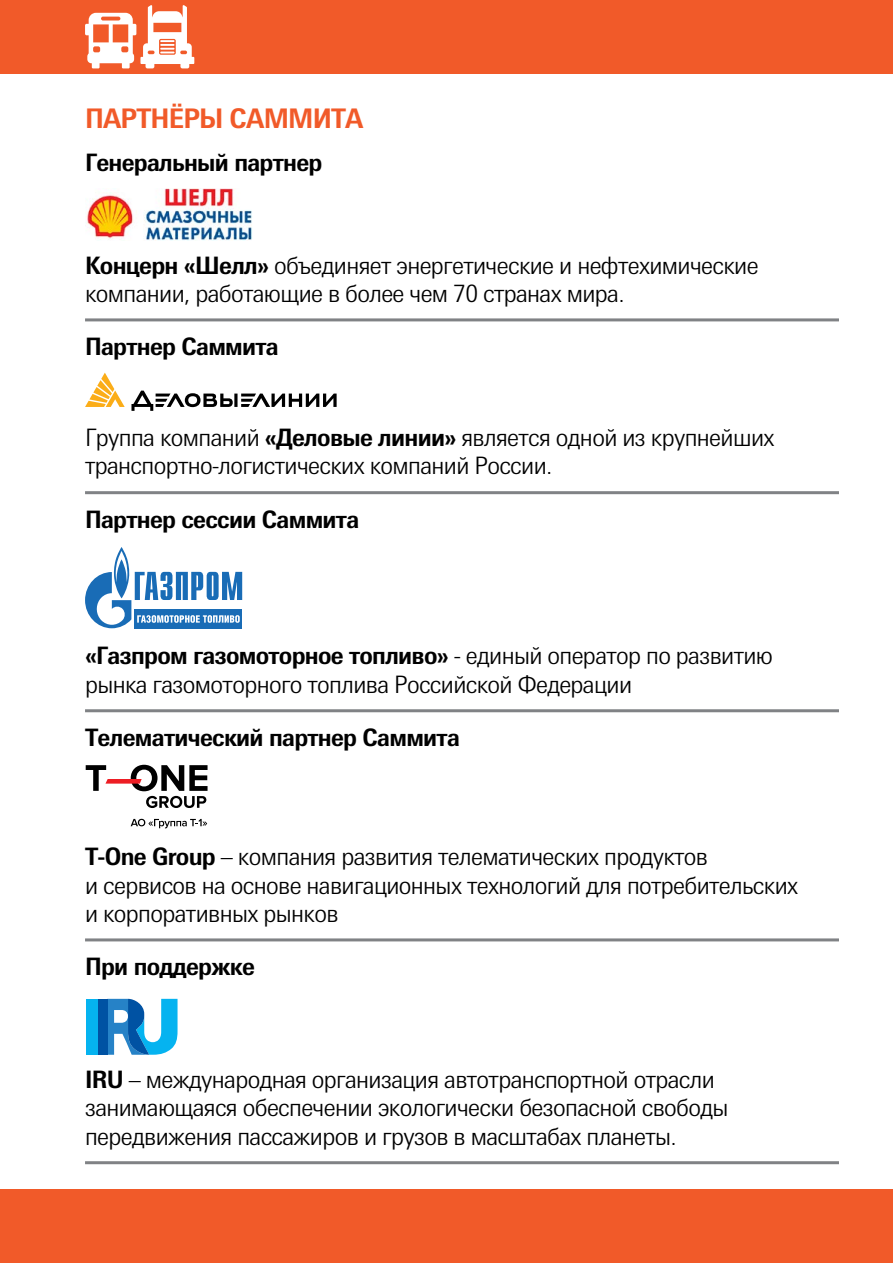
<style>
.page{position:relative;width:893px;height:1263px;background:#fff}
.page>*{position:absolute;margin:0;border:0;box-sizing:border-box;transform-origin:0 0}
.t1{font:700 27px "Messe Univers";letter-spacing:-.03em;color:#f15a29}
.t2{font:300 24px/28.8px "Messe Univers";letter-spacing:-.03em;color:#000}
.t3{font:700 24px "Messe Univers";letter-spacing:-.03em;color:#000}
.s1{font-weight:700}
</style>
<div class="page">
<div style="left:0;top:0;width:893px;height:73px;background:#f15a29"></div>
<div style="left:0;top:1190px;width:893px;height:73px;background:#f15a29"></div>
<img style="left:86px;top:189px;width:166px;height:51px">
<svg style="left:131px;top:391px;width:206px;height:20px"></svg>
<svg style="left:85px;top:373px;width:40px;height:34px"></svg>
<hr style="left:85px;top:318px;width:754px;height:3px;background:#808285">
<hr style="left:85px;top:491px;width:754px;height:3px;background:#808285">
<hr style="left:85px;top:709px;width:754px;height:3px;background:#808285">
<hr style="left:85px;top:938px;width:754px;height:3px;background:#808285">
<hr style="left:85px;top:1161px;width:754px;height:3px;background:#808285">
<svg style="left:85px;top:547px;width:157px;height:81px"></svg>
<svg style="left:86px;top:765px;width:122px;height:43px"></svg>
<svg style="left:131px;top:819px;width:76px;height:9px"></svg>
<div style="left:86px;top:999px;width:12px;height:56px;background:#05b3f0"></div>
<svg style="left:107px;top:999px;width:71px;height:56px"></svg>
<div style="left:98px;top:999px;width:9px;height:56px;background:#0052a3"></div>
<svg style="left:85px;top:5px;width:109px;height:63px"></svg>
<p class="t1" style="left:85px;top:102px;width:280px">ПАРТНЁРЫ САММИТА</p>
<p class="t3" style="left:85px;top:147px;width:239px">Генеральный партнер</p>
<p class="t2" style="left:85px;top:250px;width:675px"><span class="s1">Концерн «Шелл»</span> объединяет энергетические и нефтехимические компании, работающие в более чем 70 странах мира.</p>
<p class="t3" style="left:85px;top:331px;width:195px">Партнер Саммита</p>
<p class="t2" style="left:85px;top:422px;width:691px">Группа компаний <span class="s1">«Деловые линии»</span> является одной из крупнейших транспортно-логистических компаний России.</p>
<p class="t3" style="left:85px;top:505px;width:276px">Партнер сессии Саммита</p>
<p class="t2" style="left:85px;top:641px;width:690px"><span class="s1">«Газпром газомоторное топливо»</span> - единый оператор по развитию рынка газомоторного топлива Российской Федерации</p>
<p class="t3" style="left:85px;top:722px;width:376px">Телематический партнер Саммита</p>
<p class="t2" style="left:85px;top:841px;width:715px"><span class="s1">T-One Group</span> – компания развития телематических продуктов<br>и сервисов на основе навигационных технологий для потребительских и корпоративных рынков</p>
<p class="t3" style="left:85px;top:951px;width:171px">При поддержке</p>
<p class="t2" style="left:85px;top:1064px;width:645px"><span class="s1">IRU</span> – международная организация автотранспортной отрасли занимающаяся обеспечении экологически безопасной свободы передвижения пассажиров и грузов в масштабах планеты.</p>
</div>
